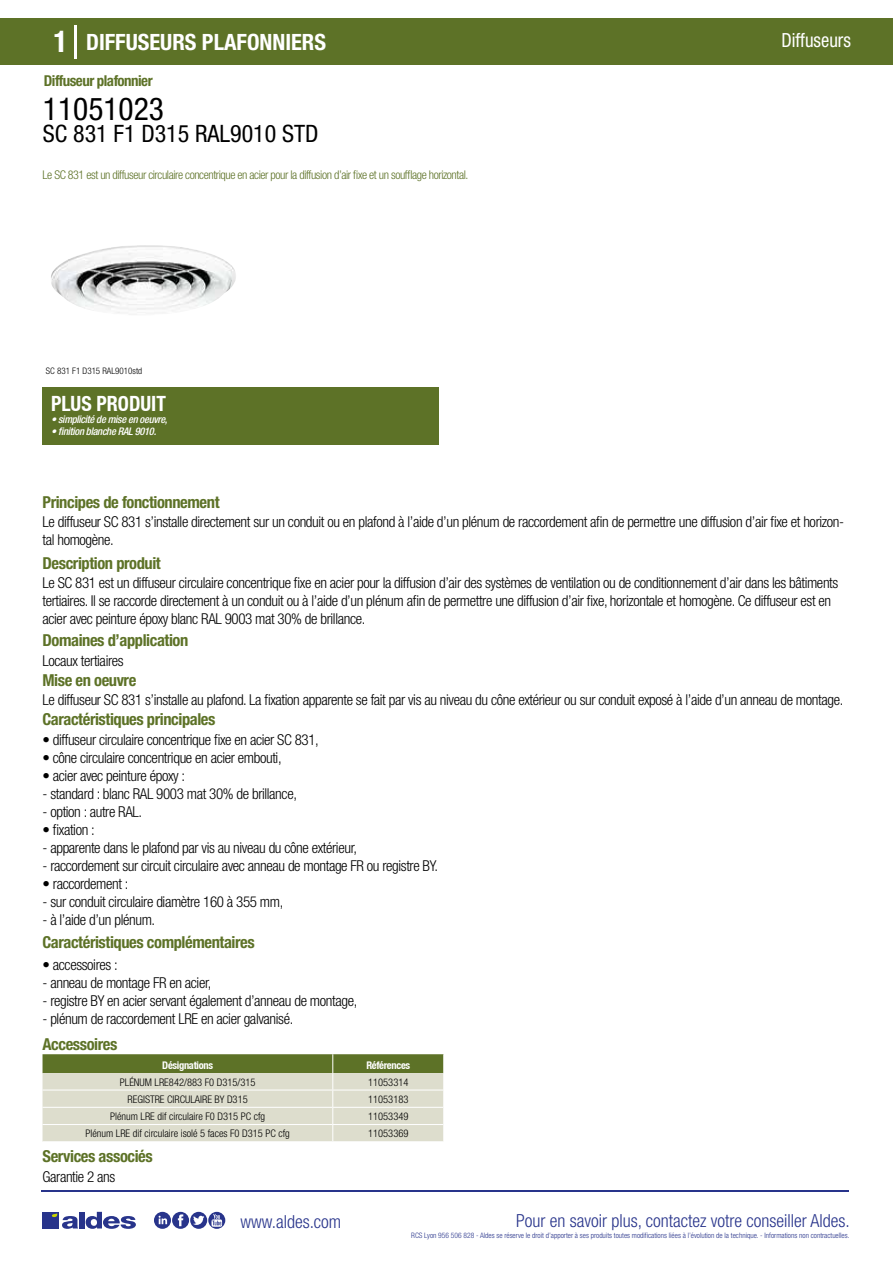
<style>
.page{position:relative;width:893px;height:1263px;background:#fff}
.page>*{position:absolute;margin:0;border:0;box-sizing:border-box;transform-origin:0 0}
.t1{font:condensed 31.5px "Helvetica Neue LT Std";color:#000}
.t2{font:condensed 24px "Helvetica Neue LT Std";color:#000}
.t3{font:700 condensed 22.5px "Helvetica Neue LT Std";color:#fff}
.t4{font:700 condensed 21px "Helvetica Neue";color:#fff;scale:.95 1}
.t5{font:condensed 19.5px "Helvetica Neue LT Std";color:#fff;scale:.95 1}
.t6{font:300 condensed 18px "Helvetica Neue";color:#28348b}
.t7{font:700 condensed 16.5px "Helvetica Neue LT Std";letter-spacing:-.025em;color:#5d7227}
.t8{font:300 condensed 15px/18px "Helvetica Neue LT Std";letter-spacing:-.025em;color:#000}
.t9{font:700 condensed 15px "Helvetica Neue LT Std";letter-spacing:-.035em;color:#5d7227}
.t10{font:300 condensed 12px "Helvetica Neue LT Std";letter-spacing:-.035em;color:#5d7227}
.t11{font:300 condensed 10.5px "Helvetica Neue";color:#000}
.t12{font:italic 500 condensed 10.5px "Helvetica Neue";letter-spacing:-.03em;color:#fff}
.t13{font:700 condensed 10.5px "Helvetica Neue";letter-spacing:-.03em;color:#fff}
.t14{font:300 condensed 9px "Helvetica Neue";color:#000}
.t15{font:300 condensed 7.5px "Helvetica Neue";color:#28348b}
.s1{font-size:30px}
</style>
<div class="page">
<div style="left:0;top:18px;width:893px;height:46px;background:#5d7227"></div>
<div style="left:43px;top:387px;width:396px;height:57px;background:#5d7227"></div>
<hr style="left:74px;top:25px;width:2px;height:33px;background:#fff">
<svg style="left:51px;top:245px;width:185px;height:70px"></svg>
<svg style="left:43px;top:1054px;width:401px;height:88px;background:#c3c7ac"></svg>
<hr style="left:41px;top:1190px;width:808px;height:1px;background:#28348b">
<svg style="left:154px;top:1212px;width:71px;height:17px"></svg>
<div style="left:42px;top:1212px;width:17px;height:16px;background:#28348b"></div>
<div style="left:79px;top:1212px;width:5px;height:16px;background:#28348b"></div>
<svg style="left:86px;top:1212px;width:50px;height:17px"></svg>
<svg style="left:52px;top:1213px;width:26px;height:16px"></svg>
<h3 class="t3" style="left:54px;top:28px;width:274px"><span class="s1">1</span> DIFFUSEURS PLAFONNIERS</h3>
<h3 class="t5" style="left:781px;top:29px;width:75px">Diffuseurs</h3>
<p class="t9" style="left:44px;top:71px;width:110px">Diffuseur plafonnier</p>
<h1 class="t1" style="left:43px;top:91px;width:122px">11051023</h1>
<h2 class="t2" style="left:43px;top:120px;width:277px">SC 831 F1 D315 RAL9010 STD</h2>
<p class="t10" style="left:43px;top:167px;width:427px">Le SC 831 est un diffuseur circulaire concentrique en acier pour la diffusion d’air fixe et un soufflage horizontal.</p>
<p class="t14" style="left:46px;top:365px;width:98px">SC 831 F1 D315 RAL9010std</p>
<p class="t14" style="left:46px;top:365px;width:56px">Diffuseur SC 831</p>
<h3 class="t4" style="left:51px;top:391px;width:122px">PLUS PRODUIT</h3>
<p class="t12" style="left:51px;top:413px;width:118px">• simplicité de mise en oeuvre,</p>
<p class="t12" style="left:51px;top:425px;width:107px">• finition blanche RAL 9010.</p>
<p class="t7" style="left:43px;top:492px;width:179px">Principes de fonctionnement</p>
<p class="t8" style="left:43px;top:513px;width:803px">Le diffuseur SC 831 s’installe directement sur un conduit ou en plafond à l’aide d’un plénum de raccordement afin de permettre une diffusion d’air fixe et horizon&shy;tal homogène.</p>
<p class="t8" style="left:43px;top:573px;width:797px">Le SC 831 est un diffuseur circulaire concentrique fixe en acier pour la diffusion d’air des systèmes de ventilation ou de conditionnement d’air dans les bâtiments tertiaires. Il se raccorde directement à un conduit ou à l’aide d’un plénum afin de permettre une diffusion d’air fixe, horizontale et homogène. Ce diffuseur est en acier avec peinture époxy blanc RAL 9003 mat 30% de brillance.</p>
<p class="t8" style="left:43px;top:651px;width:83px">Locaux tertiaires</p>
<p class="t8" style="left:43px;top:691px;width:802px">Le diffuseur SC 831 s’installe au plafond. La fixation apparente se fait par vis au niveau du cône extérieur ou sur conduit exposé à l’aide d’un anneau de montage.</p>
<p class="t7" style="left:43px;top:553px;width:120px">Description produit</p>
<p class="t7" style="left:43px;top:630px;width:147px">Domaines d’application</p>
<p class="t7" style="left:43px;top:670px;width:95px">Mise en oeuvre</p>
<p class="t7" style="left:43px;top:709px;width:174px">Caractéristiques principales</p>
<p class="t8" style="left:43px;top:730px;width:278px">• diffuseur circulaire concentrique fixe en acier SC 831,</p>
<p class="t8" style="left:43px;top:748px;width:241px">• cône circulaire concentrique en acier embouti,</p>
<p class="t8" style="left:43px;top:766px;width:144px">• acier avec peinture époxy :</p>
<p class="t8" style="left:43px;top:784px;width:256px">- standard : blanc RAL 9003 mat 30% de brillance,</p>
<p class="t8" style="left:43px;top:802px;width:101px">- option : autre RAL.</p>
<p class="t8" style="left:43px;top:820px;width:54px">• fixation :</p>
<p class="t8" style="left:43px;top:838px;width:316px">- apparente dans le plafond par vis au niveau du cône extérieur,</p>
<p class="t8" style="left:43px;top:856px;width:397px">- raccordement sur circuit circulaire avec anneau de montage FR ou registre BY.</p>
<p class="t8" style="left:43px;top:874px;width:88px">• raccordement :</p>
<p class="t8" style="left:43px;top:892px;width:242px">- sur conduit circulaire diamètre 160 à 355 mm,</p>
<p class="t8" style="left:43px;top:910px;width:114px">- à l’aide d’un plénum.</p>
<p class="t8" style="left:43px;top:956px;width:77px">• accessoires :</p>
<p class="t8" style="left:43px;top:974px;width:170px">- anneau de montage FR en acier,</p>
<p class="t8" style="left:43px;top:992px;width:316px">- registre BY en acier servant également d’anneau de montage,</p>
<p class="t8" style="left:43px;top:1010px;width:252px">- plénum de raccordement LRE en acier galvanisé.</p>
<p class="t7" style="left:43px;top:932px;width:214px">Caractéristiques complémentaires</p>
<p class="t7" style="left:43px;top:1034px;width:76px">Accessoires</p>
<p class="t13" style="left:162px;top:1059px;width:52px">Désignations</p>
<p class="t13" style="left:366px;top:1059px;width:45px">Références</p>
<p class="t11" style="left:120px;top:1076px;width:137px">PLÉNUM LRE842/883 F0 D315/315</p>
<p class="t11" style="left:368px;top:1076px;width:42px">11053314</p>
<p class="t11" style="left:128px;top:1093px;width:122px">REGISTRE CIRCULAIRE BY D315</p>
<p class="t11" style="left:368px;top:1093px;width:42px">11053183</p>
<p class="t11" style="left:110px;top:1110px;width:157px">Plénum LRE dif circulaire F0 D315 PC cfg</p>
<p class="t11" style="left:368px;top:1110px;width:42px">11053349</p>
<p class="t11" style="left:85px;top:1127px;width:206px">Plénum LRE dif circulaire isolé 5 faces F0 D315 PC cfg</p>
<p class="t11" style="left:368px;top:1127px;width:42px">11053369</p>
<p class="t7" style="left:43px;top:1146px;width:112px">Services associés</p>
<p class="t8" style="left:43px;top:1167px;width:74px">Garantie 2 ans</p>
<p class="t6" style="left:240px;top:1211px;width:102px">www.aldes.com</p>
<p class="t6" style="left:516px;top:1211px;width:335px">Pour en savoir plus, contactez votre conseiller Aldes.</p>
<p class="t15" style="left:411px;top:1230px;width:440px">RCS Lyon 956 506 828 - Aldes se réserve le droit d’apporter à ses produits toutes modifications liées à l’évolution de la technique. - Informations non contractuelles.</p>
</div>
